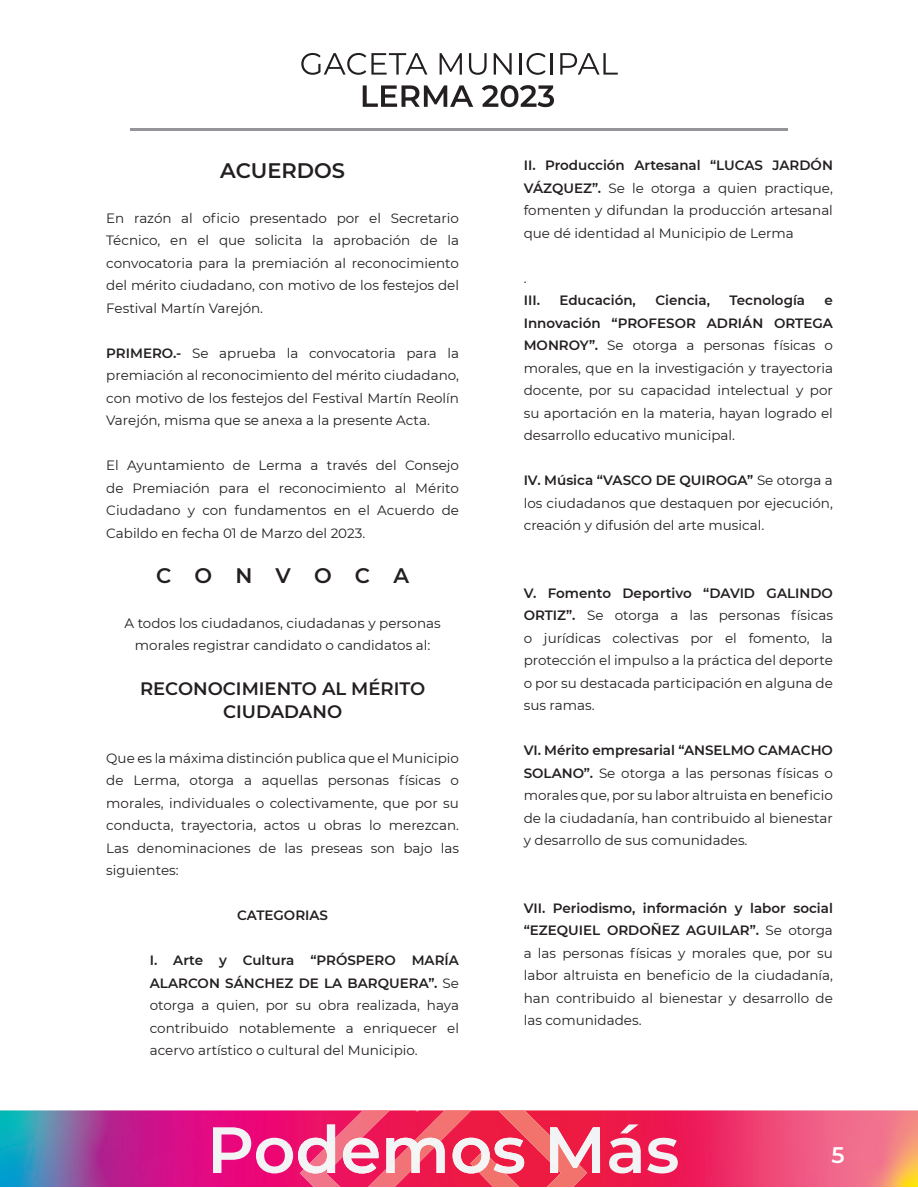
<style>
.page{position:relative;width:918px;height:1188px;background:#fff}
.page>*{position:absolute;margin:0;border:0;box-sizing:border-box;transform-origin:0 0}
.t1{font:600 22.5px "Montserrat";color:#fff}
.TÍTULOS{font:600 21px "Montserrat";color:#231f20}
.Capítulos{font:600 18px "Montserrat";color:#231f20}
.Númeración{font:13.5px/22.5px "Montserrat";color:#231f20;text-align:justify}
.Cuerpo_de_texto{font:13.5px/22.5px "Montserrat";color:#231f20;text-align:justify}
.Númeración-2{font:600 13.5px "Montserrat";color:#231f20}
.Cuerpo_de_texto-2{font:600 13.5px "Montserrat";color:#231f20}
.s1{font-weight:600}
</style>
<div class="page">
<img style="left:0;top:1110px;width:918px;height:77px">
<svg style="left:609px;top:1124px;width:32px;height:49px"></svg>
<svg style="left:647px;top:1138px;width:31px;height:35px"></svg>
<img style="left:498px;top:1110px;width:52px;height:34px">
<img style="left:434px;top:1110px;width:38px;height:34px">
<img style="left:300px;top:1110px;width:134px;height:77px">
<svg style="left:213px;top:1125px;width:122px;height:48px"></svg>
<svg style="left:343px;top:1138px;width:36px;height:35px"></svg>
<svg style="left:386px;top:1138px;width:59px;height:35px"></svg>
<img style="left:470px;top:1144px;width:117px;height:43px">
<svg style="left:453px;top:1138px;width:71px;height:35px"></svg>
<svg style="left:550px;top:1127px;width:50px;height:46px"></svg>
<svg style="left:363px;top:85px;width:110px;height:22px"></svg>
<svg style="left:482px;top:85px;width:72px;height:22px"></svg>
<hr style="left:130px;top:128px;width:658px;height:3px;background:#939598">
<svg style="left:301px;top:53px;width:126px;height:22px"></svg>
<svg style="left:440px;top:53px;width:22px;height:22px"></svg>
<svg style="left:469px;top:53px;width:18px;height:22px"></svg>
<svg style="left:494px;top:53px;width:18px;height:22px"></svg>
<hr style="left:519px;top:53px;width:2px;height:22px;background:#231f20">
<svg style="left:527px;top:53px;width:19px;height:22px"></svg>
<hr style="left:551px;top:53px;width:2px;height:22px;background:#231f20">
<svg style="left:560px;top:53px;width:58px;height:22px"></svg>
<p class="TÍTULOS" style="left:220px;top:155px;width:126px">ACUERDOS</p>
<p class="Cuerpo_de_texto" style="left:106px;top:206px;width:354px">En razón al oficio presentado por el Secretario Técnico, en el que solicita la aprobación de la convocatoria para la premiación al reconocimiento del mérito ciudadano, con motivo de los festejos del Festival Martín Varejón.</p>
<p class="Cuerpo_de_texto" style="left:106px;top:341px;width:354px"><span class="s1">PRIMERO.-</span> Se aprueba la convocatoria para la premiación al reconocimiento del mérito ciudadano, con motivo de los festejos del Festival Martín Reolín Varejón, misma que se anexa a la presente Acta.</p>
<p class="Cuerpo_de_texto" style="left:106px;top:454px;width:354px">El Ayuntamiento de Lerma a través del Consejo de Premiación para el reconocimiento al Mérito Ciudadano y con fundamentos en el Acuerdo de Cabildo en fecha 01 de Marzo del 2023.</p>
<p class="TÍTULOS" style="left:156px;top:560px;width:255px">C O N V O C A</p>
<p class="Cuerpo_de_texto" style="left:125px;top:611px;width:318px;text-align:center">A todos los ciudadanos, ciudadanas y personas morales registrar candidato o candidatos al:</p>
<p class="Capítulos" style="left:140px;top:676px;width:287px">RECONOCIMIENTO AL MÉRITO</p>
<p class="Capítulos" style="left:223px;top:698px;width:121px">CIUDADANO</p>
<p class="Cuerpo_de_texto" style="left:106px;top:746px;width:354px">Que es la máxima distinción publica que el Municipio de Lerma, otorga a aquellas personas físicas o morales, individuales o colectivamente, que por su conducta, trayectoria, actos u obras lo merezcan.<br>Las denominaciones de las preseas son bajo las siguientes:</p>
<p class="Cuerpo_de_texto-2" style="left:237px;top:906px;width:92px">CATEGORIAS</p>
<p class="Númeración" style="left:150px;top:949px;width:311px"><span class="s1">I. Arte y Cultura “PRÓSPERO MARÍA ALARCON SÁNCHEZ DE LA BARQUERA”.</span> Se otorga a quien, por su obra realizada, haya contribuido notablemente a enriquecer el acervo artístico o cultural del Municipio.</p>
<p class="Númeración" style="left:524px;top:154px;width:311px"><span class="s1">II. Producción Artesanal “LUCAS JARDÓN VÁZQUEZ”.</span> Se le otorga a quien practique, fomenten y difundan la producción artesanal que dé identidad al Municipio de Lerma</p>
<p class="Númeración" style="left:524px;top:266px;width:4px">.</p>
<p class="Númeración-2" style="left:524px;top:291px;width:18px">III.</p>
<p class="Númeración-2" style="left:559px;top:291px;width:78px">Educación,</p>
<p class="Númeración-2" style="left:655px;top:291px;width:56px">Ciencia,</p>
<p class="Númeración-2" style="left:729px;top:291px;width:77px">Tecnología</p>
<p class="Númeración" style="left:524px;top:289px;width:311px;text-indent:301px"><span class="s1">e Innovación “PROFESOR ADRIÁN ORTEGA MONROY”.</span> Se otorga a personas físicas o morales, que en la investigación y trayectoria docente, por su capacidad intelectual y por su aportación en la materia, hayan logrado el desarrollo educativo municipal.</p>
<p class="Númeración" style="left:524px;top:469px;width:311px"><span class="s1">IV. Música “VASCO DE QUIROGA”</span> Se otorga a los ciudadanos que destaquen por ejecución, creación y difusión del arte musical.</p>
<p class="Númeración" style="left:524px;top:581px;width:311px"><span class="s1">V. Fomento Deportivo “DAVID GALINDO ORTIZ”.</span> Se otorga a las personas físicas o jurídicas colectivas por el fomento, la protección el impulso a la práctica del deporte o por su destacada participación en alguna de sus ramas.</p>
<p class="Númeración" style="left:524px;top:739px;width:311px"><span class="s1">VI. Mérito empresarial “ANSELMO CAMACHO SOLANO”.</span> Se otorga a las personas físicas o morales que, por su labor altruista en beneficio de la ciudadanía, han contribuido al bienestar y desarrollo de sus comunidades.</p>
<p class="Númeración" style="left:524px;top:896px;width:311px"><span class="s1">VII. Periodismo, información y labor social “EZEQUIEL ORDOÑEZ AGUILAR”.</span> Se otorga a las personas físicas y morales que, por su labor altruista en beneficio de la ciudadanía, han contribuido al bienestar y desarrollo de las comunidades.</p>
<h1 class="t1" style="left:831px;top:1139px;width:15px">5</h1>
</div>
